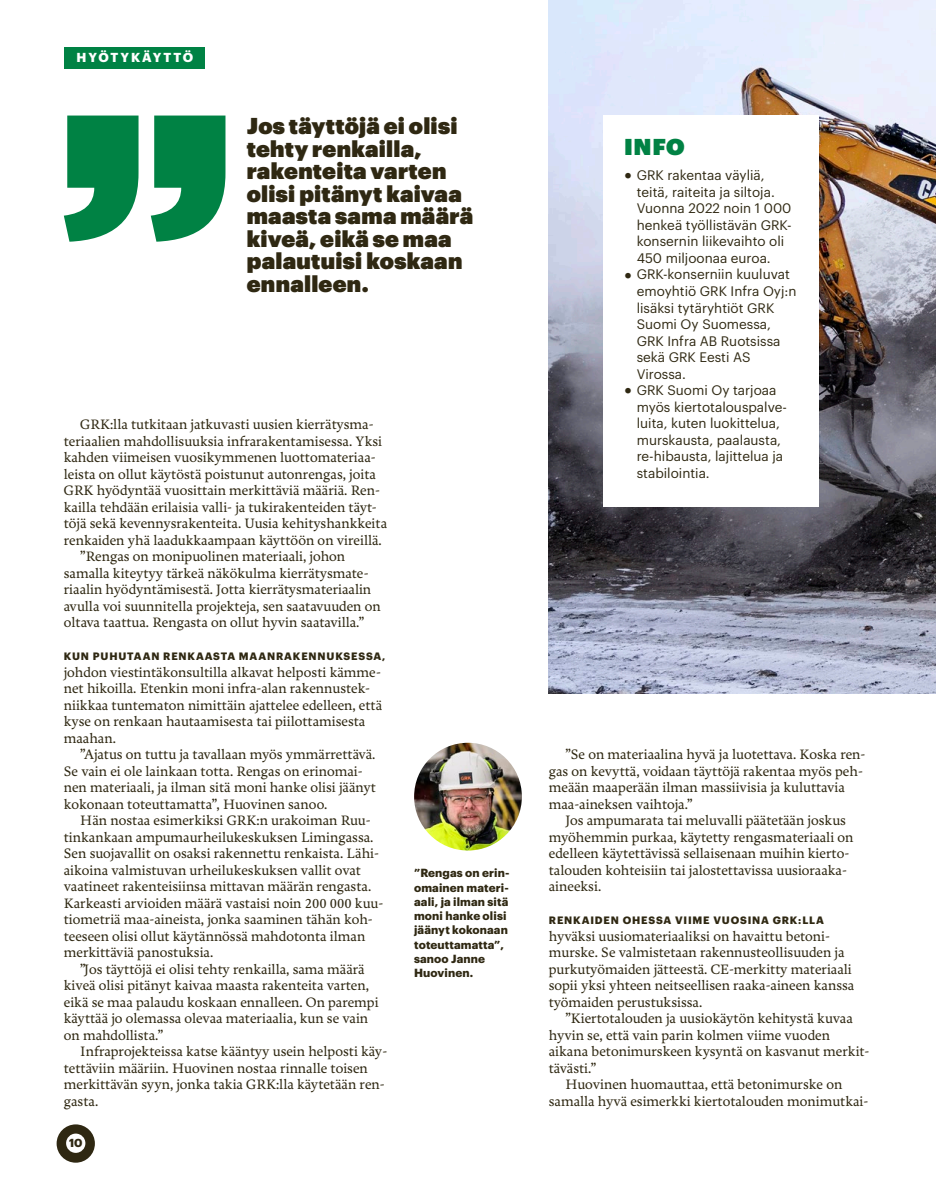
<style>
.page{position:relative;width:936px;height:1191px;background:#fff}
.page>*{position:absolute;margin:0;border:0;box-sizing:border-box;transform-origin:0 0}
.t1{font:22.5px/22.5px "Graphik Super";letter-spacing:.01em;color:#2f2812}
.t2{font:22.5px "Graphik Super";color:#008244}
.t3{font:500 14.25px/16.5px "Freya";color:#2f2812}
.t4{font:13.5px/16.5px "Graphik";color:#2f2812}
.t5{font:700 12.75px "Graphik";letter-spacing:.155em;color:#fff}
.t6{font:700 11.55px/14.2px "Graphik";letter-spacing:.01em;color:#2f2812}
.t7{font:700 11.4px "Graphik";color:#2f2812}
.t8{font:700 10.5px "Graphik";letter-spacing:.08em;color:#2f2812}
.s1{font-size:24px}
</style>
<div class="page">
<img style="left:549px;top:0;width:386px;height:693px">
<div style="left:64px;top:47px;width:140px;height:22px;background:#008244"></div>
<svg style="left:64px;top:115px;width:161px;height:127px"></svg>
<div style="left:602px;top:116px;width:216px;height:391px;background:#fff"></div>
<img style="left:414px;top:742px;width:108px;height:108px;border-radius:54px">
<svg style="left:57px;top:1124px;width:38px;height:38px"></svg>
<p class="t5" style="left:77px;top:48px;width:118px">HYÖTYKÄYTTÖ</p>
<h1 class="t1" style="left:247px;top:113px;width:228px">Jos täyttöjä ei olisi tehty renkailla, rakenteita varten olisi pitänyt kaivaa maasta sama määrä kiveä, eikä se maa palautuisi koskaan ennalleen.</h1>
<p class="t3" style="left:80px;top:417px;width:295px">GRK:lla tutkitaan jatkuvasti uusien kierrätysma-</p>
<p class="t3" style="left:64px;top:433px;width:320px">teriaalien mahdollisuuksia infrarakentamisessa. Yksi</p>
<p class="t3" style="left:64px;top:450px;width:313px">kahden viimeisen vuosikymmenen luottomateriaa-</p>
<p class="t3" style="left:64px;top:466px;width:313px">leista on ollut käytöstä poistunut autonrengas, joita</p>
<p class="t3" style="left:64px;top:483px;width:317px">GRK hyödyntää vuosittain merkittäviä määriä. Ren-</p>
<p class="t3" style="left:64px;top:499px;width:314px">kailla tehdään erilaisia valli- ja tukirakenteiden täyt-</p>
<p class="t3" style="left:64px;top:516px;width:325px">töjä sekä kevennysrakenteita. Uusia kehityshankkeita</p>
<p class="t3" style="left:64px;top:532px;width:319px">renkaiden yhä laadukkaampaan käyttöön on vireillä.</p>
<p class="t3" style="left:80px;top:549px;width:266px">”Rengas on monipuolinen materiaali, johon</p>
<p class="t3" style="left:64px;top:565px;width:306px">samalla kiteytyy tärkeä näkökulma kierrätysmate-</p>
<p class="t3" style="left:64px;top:582px;width:309px">riaalin hyödyntämisestä. Jotta kierrätysmateriaalin</p>
<p class="t3" style="left:64px;top:598px;width:318px">avulla voi suunnitella projekteja, sen saatavuuden on</p>
<p class="t3" style="left:64px;top:615px;width:302px">oltava taattua. Rengasta on ollut hyvin saatavilla.”</p>
<p class="t8" style="left:64px;top:648px;width:323px">KUN PUHUTAAN RENKAASTA MAANRAKENNUKSESSA,</p>
<p class="t3" style="left:64px;top:664px;width:320px">johdon viestintäkonsultilla alkavat helposti kämme&shy;net hikoilla. Etenkin moni infra-alan rakennustek&shy;niikkaa tuntematon nimittäin ajattelee edelleen, että kyse on renkaan hautaamisesta tai piilottamisesta maahan.</p>
<p class="t3" style="left:64px;top:747px;width:314px;text-indent:17px">”Ajatus on tuttu ja tavallaan myös ymmärrettävä.<br>Se vain ei ole lainkaan totta. Rengas on erinomai&shy;nen materiaali, ja ilman sitä moni hanke olisi jäänyt kokonaan toteuttamatta”, Huovinen sanoo.</p>
<p class="t3" style="left:64px;top:813px;width:321px;text-indent:17px">Hän nostaa esimerkiksi GRK:n urakoiman Ruu&shy;tinkankaan ampumaurheilukeskuksen Limingassa.<br>Sen suojavallit on osaksi rakennettu renkaista. Lähi&shy;aikoina valmistuvan urheilukeskuksen vallit ovat vaatineet rakenteisiinsa mittavan määrän rengasta.<br>Karkeasti arvioiden määrä vastaisi noin 200 000 kuu&shy;tiometriä maa-aineista, jonka saaminen tähän koh&shy;teeseen olisi ollut käytännössä mahdotonta ilman merkittäviä panostuksia.</p>
<p class="t3" style="left:64px;top:961px;width:316px;text-indent:17px">”Jos täyttöjä ei olisi tehty renkailla, sama määrä kiveä olisi pitänyt kaivaa maasta rakenteita varten, eikä se maa palaudu koskaan ennalleen. On parempi käyttää jo olemassa olevaa materiaalia, kun se vain on mahdollista.”</p>
<p class="t3" style="left:64px;top:1044px;width:325px;text-indent:17px">Infraprojekteissa katse kääntyy usein helposti käy&shy;tettäviin määriin. Huovinen nostaa rinnalle toisen merkittävän syyn, jonka takia GRK:lla käytetään ren&shy;gasta.</p>
<p class="t7" style="left:69px;top:1134px;width:15px">10</p>
<p class="t6" style="left:414px;top:865px;width:97px">”Rengas on erin&shy;omainen materi&shy;aali, ja ilman sitä moni hanke olisi jäänyt kokonaan toteuttamatta”, sanoo Janne<br>Huovinen.</p>
<h1 class="t2" style="left:624px;top:130px;width:62px">INFO</h1>
<p class="t4" style="left:636px;top:166px;width:156px;text-indent:-13px"><span class="s1">•</span> GRK rakentaa väyliä, teitä, raiteita ja siltoja.<br>Vuonna 2022 noin 1 000 henkeä työllistävän GRK&shy;konsernin liikevaihto oli<br>450 miljoonaa euroa.</p>
<p class="t4" style="left:636px;top:265px;width:161px;text-indent:-13px"><span class="s1">•</span> GRK-konserniin kuuluvat emoyhtiö GRK Infra Oyj:n lisäksi tytäryhtiöt GRK<br>Suomi Oy Suomessa,<br>GRK Infra AB Ruotsissa sekä GRK Eesti AS<br>Virossa.</p>
<p class="t4" style="left:636px;top:381px;width:152px;text-indent:-13px"><span class="s1">•</span> GRK Suomi Oy tarjoaa myös kiertotalouspalve&shy;luita, kuten luokittelua, murskausta, paalausta, re-hibausta, lajittelua ja stabilointia.</p>
<p class="t3" style="left:549px;top:747px;width:318px;text-indent:17px">”Se on materiaalina hyvä ja luotettava. Koska ren&shy;gas on kevyttä, voidaan täyttöjä rakentaa myös peh&shy;meään maaperään ilman massiivisia ja kuluttavia maa-aineksen vaihtoja.”</p>
<p class="t3" style="left:549px;top:813px;width:306px;text-indent:17px">Jos ampumarata tai meluvalli päätetään joskus myöhemmin purkaa, käytetty rengasmateriaali on edelleen käytettävissä sellaisenaan muihin kierto&shy;talouden kohteisiin tai jalostettavissa uusioraaka&shy;aineeksi.</p>
<p class="t8" style="left:549px;top:912px;width:276px">RENKAIDEN OHESSA VIIME VUOSINA GRK:LLA</p>
<p class="t3" style="left:549px;top:928px;width:307px">hyväksi uusiomateriaaliksi on havaittu betoni&shy;murske. Se valmistetaan rakennusteollisuuden ja purkutyömaiden jätteestä. CE-merkitty materiaali sopii yksi yhteen neitseellisen raaka-aineen kanssa työmaiden perustuksissa.</p>
<p class="t3" style="left:565px;top:1011px;width:289px">”Kiertotalouden ja uusiokäytön kehitystä kuvaa</p>
<p class="t3" style="left:549px;top:1027px;width:283px">hyvin se, että vain parin kolmen viime vuoden</p>
<p class="t3" style="left:549px;top:1044px;width:322px">aikana betonimurskeen kysyntä on kasvanut merkit-</p>
<p class="t3" style="left:549px;top:1060px;width:49px">tävästi.”</p>
<p class="t3" style="left:565px;top:1077px;width:278px">Huovinen huomauttaa, että betonimurske on</p>
<p class="t3" style="left:549px;top:1093px;width:321px">samalla hyvä esimerkki kiertotalouden monimutkai-</p>
</div>
